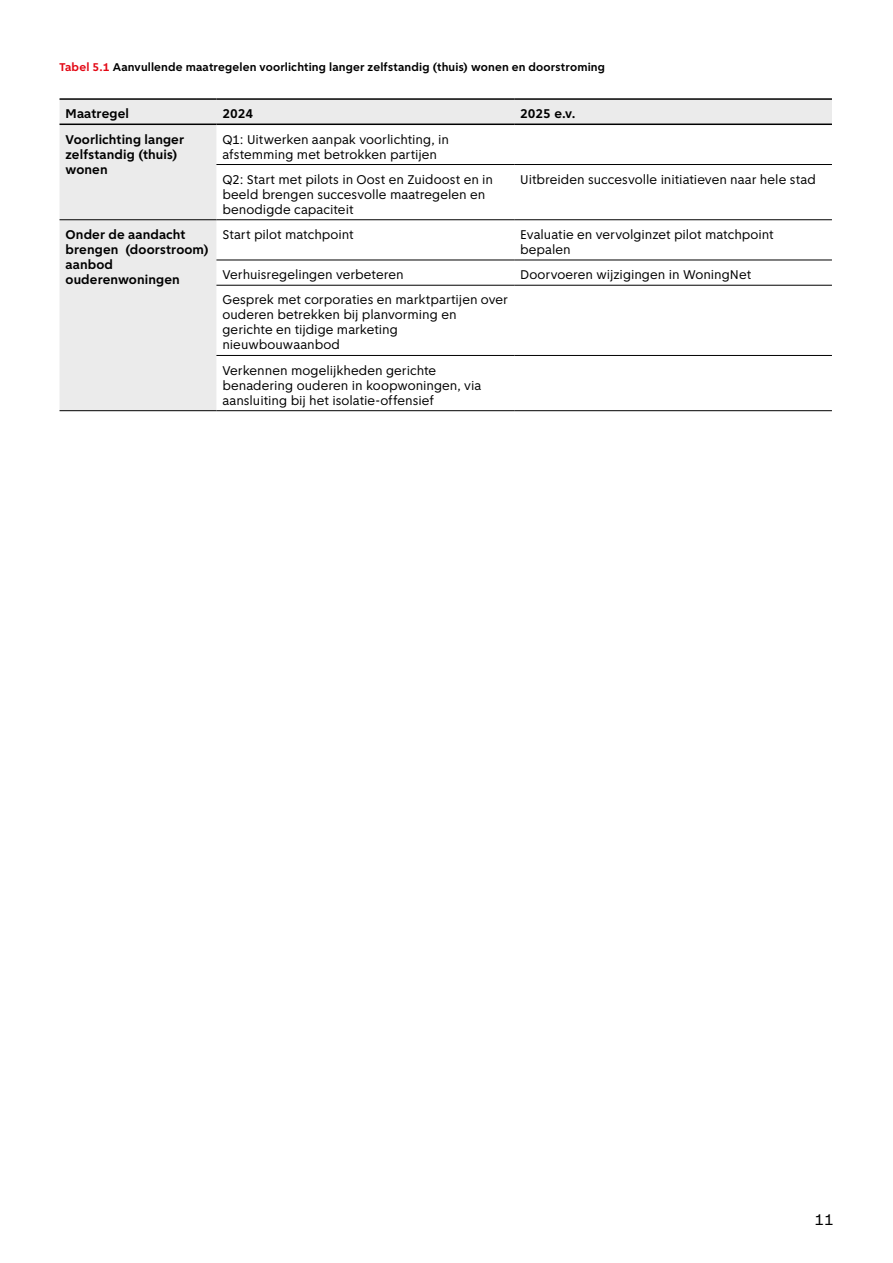
<style>
.page{position:relative;width:893px;height:1263px;background:#fff}
.page>*{position:absolute;margin:0;border:0;box-sizing:border-box;transform-origin:0 0}
.t1{font:16.5px "Amsterdam Sans";color:#000}
.tabel_plat{font:13.5px/15px "Amsterdam Sans";color:#000}
.tabel_plat-2{font:700 13.5px/15px "Amsterdam Sans";letter-spacing:.01em;color:#000}
.tabel_kop{font:700 13.5px "Amsterdam Sans";letter-spacing:.005em;color:#000}
.tabel_kop-2{font:700 12px "Amsterdam Sans";letter-spacing:.01em;color:#000}
.s1{color:#e30613}
</style>
<div class="page">
<svg style="left:60px;top:100px;width:772px;height:310px"></svg>
<hr style="left:60px;top:98px;width:156px;height:2px;background:#000">
<hr style="left:216px;top:98px;width:298px;height:2px;background:#000">
<hr style="left:514px;top:98px;width:318px;height:2px;background:#000">
<hr style="left:216px;top:164px;width:298px;height:1px;background:#000">
<hr style="left:514px;top:164px;width:318px;height:1px;background:#000">
<hr style="left:60px;top:219px;width:156px;height:1px;background:#000">
<hr style="left:60px;top:410px;width:156px;height:1px;background:#000">
<hr style="left:216px;top:219px;width:298px;height:1px;background:#000">
<hr style="left:514px;top:219px;width:318px;height:1px;background:#000">
<hr style="left:216px;top:260px;width:298px;height:1px;background:#000">
<hr style="left:514px;top:260px;width:318px;height:1px;background:#000">
<hr style="left:216px;top:285px;width:298px;height:1px;background:#000">
<hr style="left:514px;top:285px;width:318px;height:1px;background:#000">
<hr style="left:216px;top:355px;width:298px;height:1px;background:#000">
<hr style="left:514px;top:355px;width:318px;height:1px;background:#000">
<hr style="left:216px;top:410px;width:298px;height:1px;background:#000">
<hr style="left:514px;top:410px;width:318px;height:1px;background:#000">
<hr style="left:60px;top:124px;width:156px;height:1px;background:#000">
<hr style="left:216px;top:124px;width:298px;height:1px;background:#000">
<hr style="left:514px;top:124px;width:318px;height:1px;background:#000">
<p class="tabel_kop-2" style="left:60px;top:60px;width:547px"><span class="s1">Tabel 5.1</span> Aanvullende maatregelen voorlichting langer zelfstandig (thuis) wonen en doorstroming</p>
<p class="tabel_kop" style="left:66px;top:106px;width:65px">Maatregel</p>
<p class="tabel_kop" style="left:222px;top:106px;width:32px">2024</p>
<p class="tabel_kop" style="left:520px;top:106px;width:57px">2025 e.v.</p>
<p class="tabel_plat-2" style="left:66px;top:132px;width:120px">Voorlichting langer zelfstandig (thuis) wonen</p>
<p class="tabel_plat" style="left:222px;top:132px;width:228px">Q1: Uitwerken aanpak voorlichting, in afstemming met betrokken partijen</p>
<p class="tabel_plat" style="left:222px;top:172px;width:272px">Q2: Start met pilots in Oost en Zuidoost en in beeld brengen succesvolle maatregelen en benodigde capaciteit</p>
<p class="tabel_plat" style="left:520px;top:172px;width:297px">Uitbreiden succesvolle initiatieven naar hele stad</p>
<p class="tabel_plat-2" style="left:66px;top:227px;width:145px">Onder de aandacht brengen (doorstroom) aanbod</p>
<p class="tabel_plat-2" style="left:66px;top:272px;width:116px">ouderenwoningen</p>
<p class="tabel_plat" style="left:222px;top:227px;width:133px">Start pilot matchpoint</p>
<p class="tabel_plat" style="left:520px;top:227px;width:255px">Evaluatie en vervolginzet pilot matchpoint bepalen</p>
<p class="tabel_plat" style="left:222px;top:267px;width:183px">Verhuisregelingen verbeteren</p>
<p class="tabel_plat" style="left:520px;top:267px;width:233px">Doorvoeren wijzigingen in WoningNet</p>
<p class="tabel_plat" style="left:222px;top:292px;width:287px">Gesprek met corporaties en marktpartijen over ouderen betrekken bij planvorming en gerichte en tijdige marketing nieuwbouwaanbod</p>
<p class="tabel_plat" style="left:222px;top:363px;width:260px">Verkennen mogelijkheden gerichte benadering ouderen in koopwoningen, via aansluiting bij het isolatie-offensief</p>
<p class="t1" style="left:815px;top:1210px;width:20px">11</p>
</div>
